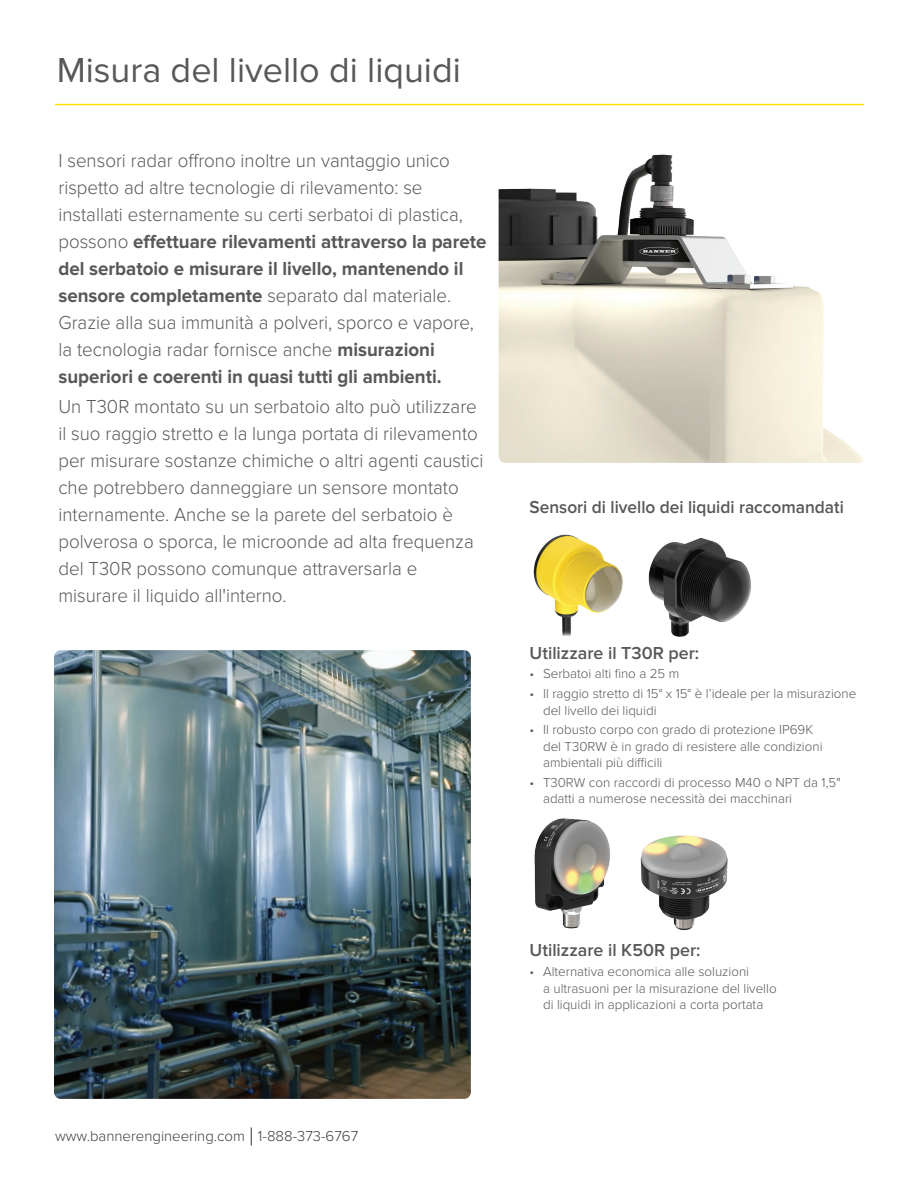
<style>
.page{position:relative;width:918px;height:1188px;background:#fff}
.page>*{position:absolute;margin:0;border:0;box-sizing:border-box;transform-origin:0 0}
.EN_Page_Header{font:36px "Proxima Nova";color:#57585a}
.EN_Sub_Head_Bold{font:300 19.5px/27px "Proxima Nova";color:#57585a;scale:.96 1}
.EN_Sub_Head_Bold-2{font:600 18px "Proxima Nova";color:#57585a}
.EN_Sub_Head_Bold-3{font:600 18px "Proxima Nova";color:#57585a;scale:.96 1}
.t1{font:300 15px "Proxima Nova";color:#3e3e3f}
.t2{font:300 13.5px/16.5px "Proxima Nova";color:#57585a}
.s1{font-weight:700}
.s2{font-size:25.5px}
</style>
<div class="page">
<hr style="left:55px;top:104px;width:809px;height:1px;background:#ffe201">
<img style="left:499px;top:154px;width:365px;height:309px">
<img style="left:534px;top:818px;width:76px;height:111px">
<img style="left:640px;top:835px;width:88px;height:96px">
<img style="left:533px;top:534px;width:91px;height:102px">
<img style="left:648px;top:538px;width:103px;height:99px">
<img style="left:54px;top:650px;width:417px;height:449px">
<p class="EN_Page_Header" style="left:57px;top:50px;width:406px">Misura del livello di liquidi</p>
<p class="EN_Sub_Head_Bold" style="left:58px;top:147px;width:448px">I sensori radar offrono inoltre un vantaggio unico rispetto ad altre tecnologie di rilevamento: se installati esternamente su certi serbatoi di plastica, possono <span class="s1">effettuare rilevamenti attraverso la parete del serbatoio e misurare il livello, mantenendo il sensore completamente</span> separato dal materiale.<br>Grazie alla sua immunità a polveri, sporco e vapore, la tecnologia radar fornisce anche <span class="s1">misurazioni superiori e coerenti in quasi tutti gli ambienti.</span></p>
<p class="EN_Sub_Head_Bold" style="left:58px;top:394px;width:444px">Un T30R montato su un serbatoio alto può utilizzare il suo raggio stretto e la lunga portata di rilevamento per misurare sostanze chimiche o altri agenti caustici che potrebbero danneggiare un sensore montato internamente. Anche se la parete del serbatoio è polverosa o sporca, le microonde ad alta frequenza del T30R possono comunque attraversarla e misurare il liquido all'interno.</p>
<p class="EN_Sub_Head_Bold-3" style="left:530px;top:497px;width:329px">Sensori di livello dei liquidi raccomandati</p>
<p class="EN_Sub_Head_Bold-2" style="left:530px;top:642px;width:171px">Utilizzare il T30R per:</p>
<p class="t2" style="left:530px;top:666px;width:151px">• Serbatoi alti fino a 25 m</p>
<p class="t2" style="left:543px;top:685px;width:315px;text-indent:-14px">• Il raggio stretto di 15° x 15° è l’ideale per la misurazione del livello dei liquidi</p>
<p class="t2" style="left:543px;top:722px;width:281px;text-indent:-14px">• Il robusto corpo con grado di protezione IP69K del T30RW è in grado di resistere alle condizioni ambientali più difficili</p>
<p class="t2" style="left:543px;top:774px;width:299px;text-indent:-14px">• T30RW con raccordi di processo M40 o NPT da 1,5" adatti a numerose necessità dei macchinari</p>
<p class="t1" style="left:55px;top:1127px;width:305px">www.bannerengineering.com <span class="s2">|</span> 1-888-373-6767</p>
<p class="EN_Sub_Head_Bold-2" style="left:530px;top:940px;width:173px">Utilizzare il K50R per:</p>
<p class="t2" style="left:543px;top:963px;width:235px;text-indent:-14px">• Alternativa economica alle soluzioni<br>a ultrasuoni per la misurazione del livello di liquidi in applicazioni a corta portata</p>
</div>
